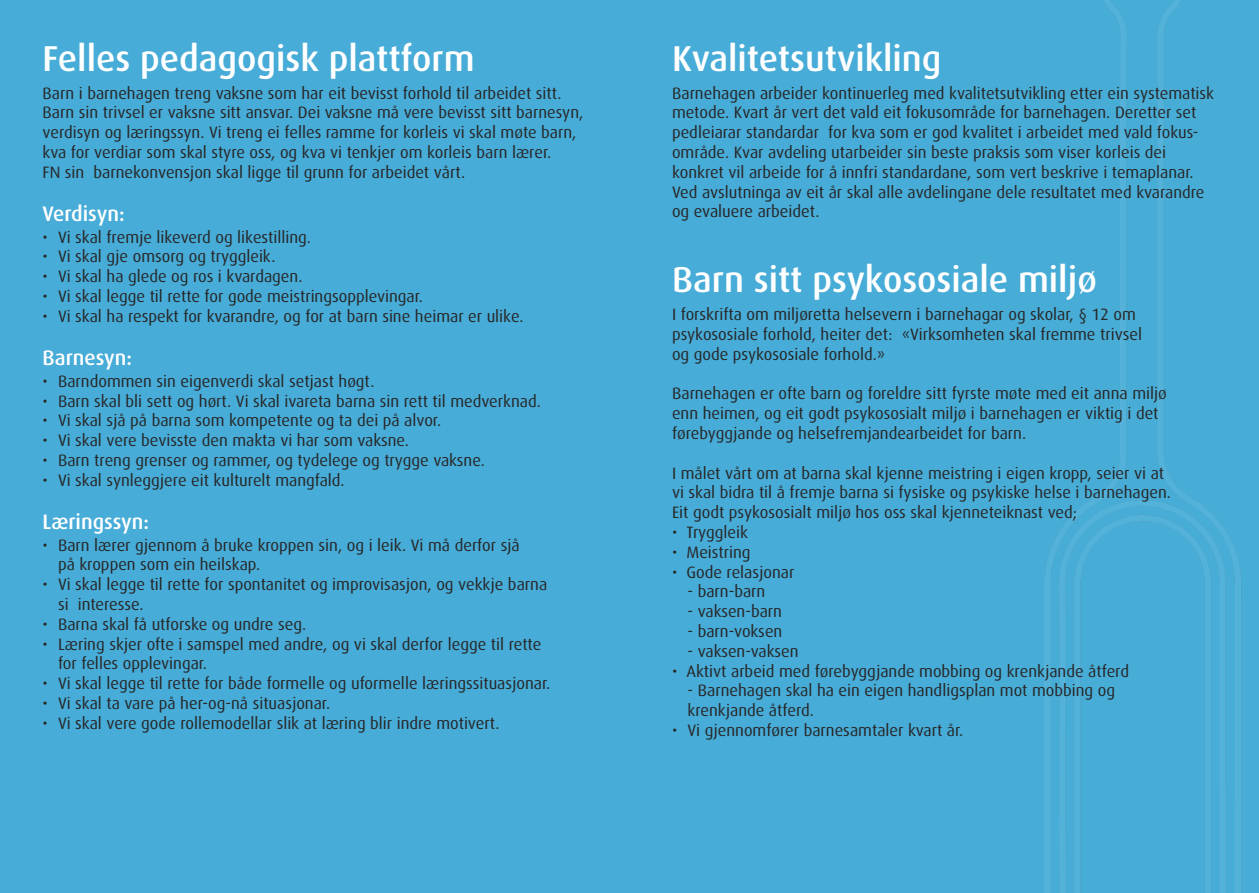
<style>
.page{position:relative;width:1259px;height:893px;background:#fff}
.page>*{position:absolute;margin:0;border:0;box-sizing:border-box;transform-origin:0 0}
.t1{font:500 36px "Dax";color:#fff}
.t2{font:500 21px "Dax";color:#fff}
.t3{font:16.5px/19.8px "Dax";color:#272627}
</style>
<div class="page">
<div style="left:0;top:0;width:638px;height:893px;background:#47acd7"></div>
<div style="left:621px;top:0;width:638px;height:893px;background:#47acd7"></div>
<img style="left:1044px;top:0;width:198px;height:893px">
<h1 class="t1" style="left:43px;top:43px;width:433px">Felles pedagogisk plattform</h1>
<p class="t3" style="left:43px;top:84px;width:542px">Barn i barnehagen treng vaksne som har eit bevisst forhold til arbeidet sitt.<br>Barn sin trivsel er vaksne sitt ansvar. Dei vaksne må vere bevisst sitt barnesyn, verdisyn og læringssyn. Vi treng ei felles ramme for korleis vi skal møte barn, kva for verdiar som skal styre oss, og kva vi tenkjer om korleis barn lærer.<br>FN sin barnekonvensjon skal ligge til grunn for arbeidet vårt.</p>
<p class="t2" style="left:43px;top:205px;width:84px">Verdisyn:</p>
<p class="t3" style="left:43px;top:228px;width:270px">• Vi skal fremje likeverd og likestilling.</p>
<p class="t3" style="left:43px;top:248px;width:234px">• Vi skal gje omsorg og tryggleik.</p>
<p class="t3" style="left:43px;top:268px;width:261px">• Vi skal ha glede og ros i kvardagen.</p>
<p class="t3" style="left:43px;top:287px;width:382px">• Vi skal legge til rette for gode meistringsopplevingar.</p>
<p class="t3" style="left:43px;top:307px;width:482px">• Vi skal ha respekt for kvarandre, og for at barn sine heimar er ulike.</p>
<p class="t2" style="left:43px;top:349px;width:91px">Barnesyn:</p>
<p class="t3" style="left:43px;top:372px;width:333px">• Barndommen sin eigenverdi skal setjast høgt.</p>
<p class="t3" style="left:43px;top:392px;width:500px">• Barn skal bli sett og hørt. Vi skal ivareta barna sin rett til medverknad.</p>
<p class="t3" style="left:43px;top:412px;width:400px">• Vi skal sjå på barna som kompetente og ta dei på alvor.</p>
<p class="t3" style="left:43px;top:431px;width:368px">• Vi skal vere bevisste den makta vi har som vaksne.</p>
<p class="t3" style="left:43px;top:451px;width:444px">• Barn treng grenser og rammer, og tydelege og trygge vaksne.</p>
<p class="t3" style="left:43px;top:471px;width:304px">• Vi skal synleggjere eit kulturelt mangfald.</p>
<p class="t2" style="left:43px;top:512px;width:108px">Læringssyn:</p>
<p class="t3" style="left:58px;top:536px;width:463px;text-indent:-15px">• Barn lærer gjennom å bruke kroppen sin, og i leik. Vi må derfor sjå på kroppen som ein heilskap.</p>
<p class="t3" style="left:58px;top:575px;width:491px;text-indent:-15px">• Vi skal legge til rette for spontanitet og improvisasjon, og vekkje barna si interesse.</p>
<p class="t3" style="left:43px;top:615px;width:265px">• Barna skal få utforske og undre seg.</p>
<p class="t3" style="left:58px;top:635px;width:485px;text-indent:-15px">• Læring skjer ofte i samspel med andre, og vi skal derfor legge til rette for felles opplevingar.</p>
<p class="t3" style="left:43px;top:674px;width:509px">• Vi skal legge til rette for både formelle og uformelle læringssituasjonar.</p>
<p class="t3" style="left:43px;top:694px;width:289px">• Vi skal ta vare på her-og-nå situasjonar.</p>
<p class="t3" style="left:43px;top:714px;width:458px">• Vi skal vere gode rollemodellar slik at læring blir indre motivert.</p>
<h1 class="t1" style="left:672px;top:43px;width:271px">Kvalitetsutvikling</h1>
<p class="t3" style="left:672px;top:84px;width:543px">Barnehagen arbeider kontinuerleg med kvalitetsutvikling etter ein systematisk metode. Kvart år vert det vald eit fokusområde for barnehagen. Deretter set pedleiarar standardar for kva som er god kvalitet i arbeidet med vald fokus&shy;område. Kvar avdeling utarbeider sin beste praksis som viser korleis dei konkret vil arbeide for å innfri standardane, som vert beskrive i temaplanar.<br>Ved avslutninga av eit år skal alle avdelingane dele resultatet med kvarandre og evaluere arbeidet.</p>
<h1 class="t1" style="left:672px;top:264px;width:426px">Barn sitt psykososiale miljø</h1>
<p class="t3" style="left:672px;top:305px;width:471px">I forskrifta om miljøretta helsevern i barnehagar og skolar, § 12 om psykososiale forhold, heiter det: «Virksomheten skal fremme trivsel og gode psykososiale forhold.»</p>
<p class="t3" style="left:672px;top:385px;width:496px">Barnehagen er ofte barn og foreldre sitt fyrste møte med eit anna miljø enn heimen, og eit godt psykososialt miljø i barnehagen er viktig i det førebyggjande og helsefremjandearbeidet for barn.</p>
<p class="t3" style="left:672px;top:464px;width:500px">I målet vårt om at barna skal kjenne meistring i eigen kropp, seier vi at vi skal bidra til å fremje barna si fysiske og psykiske helse i barnehagen.<br>Eit godt psykososialt miljø hos oss skal kjenneteiknast ved;</p>
<p class="t3" style="left:672px;top:523px;width:77px">• Tryggleik</p>
<p class="t3" style="left:672px;top:543px;width:80px">• Meistring</p>
<p class="t3" style="left:672px;top:563px;width:124px">• Gode relasjonar</p>
<p class="t3" style="left:687px;top:583px;width:79px">- barn-barn</p>
<p class="t3" style="left:687px;top:602px;width:96px">- vaksen-barn</p>
<p class="t3" style="left:687px;top:622px;width:96px">- barn-voksen</p>
<p class="t3" style="left:687px;top:642px;width:113px">- vaksen-vaksen</p>
<p class="t3" style="left:672px;top:662px;width:458px">• Aktivt arbeid med førebyggjande mobbing og krenkjande åtferd</p>
<p class="t3" style="left:687px;top:682px;width:429px">- Barnehagen skal ha ein eigen handligsplan mot mobbing og krenkjande åtferd.</p>
<p class="t3" style="left:672px;top:721px;width:293px">• Vi gjennomfører barnesamtaler kvart år.</p>
</div>
